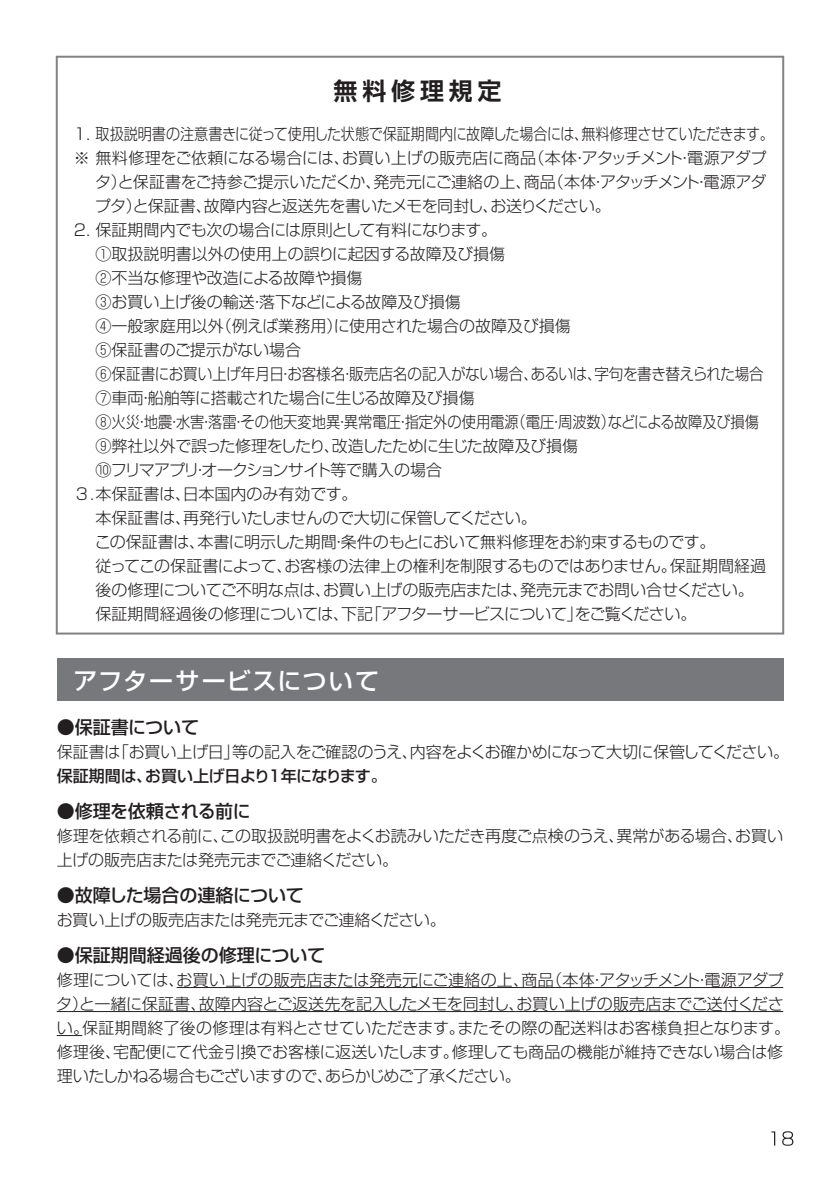
<style>
.page{position:relative;width:840px;height:1191px;background:#fff}
.page>*{position:absolute;margin:0;border:0;box-sizing:border-box;transform-origin:0 0}
.t1{font:500 24px "Shin Go Pr 5";letter-spacing:.06em;color:#fff}
.t2{font:700 24px "Shin Go Pr 5 De";letter-spacing:.2em;color:#231f20}
.t3{font:500 18px "Shin Go Pr 5";letter-spacing:-.005em;color:#231f20}
.t4{font:500 18px "Shin Go Pr 5";letter-spacing:-.03em;color:#231f20}
.t5{font:300 16px/24px "Shin Go Pr 5";letter-spacing:-.015em;color:#231f20}
.t6{font:500 16px "Shin Go Pr 5";letter-spacing:-.02em;color:#231f20}
.s1{font-family:"Koz Go Pr 6 N";font-weight:400}
</style>
<div class="page">
<svg style="left:782px;top:1131px;width:11px;height:14px"></svg>
<div style="left:57px;top:658px;width:725px;height:43px;background:#76787b"></div>
<hr style="left:176px;top:987px;width:606px;height:1px;background:#231f20">
<hr style="left:57px;top:1011px;width:725px;height:1px;background:#231f20">
<svg style="left:57px;top:1035px;width:25px;height:1px"></svg>
<h1 class="t2" style="left:333px;top:72px;width:169px">無料修理規定</h1>
<p class="t5" style="left:74px;top:121px;width:701px">1. 取扱説明書の注意書きに従って使用した状態で保証期間内に故障した場合には、無料修理させていただきます。<span class="s1">※</span> 無料修理をご依頼になる場合には、お買い上げの販売店に商品（本体・アタッチメント・電源アダプ</p>
<p class="t5" style="left:95px;top:169px;width:672px">タ）と保証書をご持参ご提示いただくか、発売元にご連絡の上、商品（本体・アタッチメント・電源アダプタ）と保証書、故障内容と返送先を書いたメモを同封し、お送りください。</p>
<p class="t5" style="left:95px;top:241px;width:669px">①取扱説明書以外の使用上の誤りに起因する故障及び損傷<br>②不当な修理や改造による故障や損傷<br>③お買い上げ後の輸送・落下などによる故障及び損傷<br>④一般家庭用以外（例えば業務用）に使用された場合の故障及び損傷<br>⑤保証書のご提示がない場合<br>⑥保証書にお買い上げ年月日・お客様名・販売店名の記入がない場合、あるいは、字句を書き替えられた場合⑦車両・船舶等に搭載された場合に生じる故障及び損傷<br>⑧火災・地震・水害・落雷・その他天変地異・異常電圧・指定外の使用電源（電圧・周波数）などによる故障及び損傷⑨弊社以外で誤った修理をしたり、改造したために生じた故障及び損傷<br>⑩フリマアプリ・オークションサイト等で購入の場合</p>
<p class="t5" style="left:95px;top:505px;width:672px">本保証書は、再発行いたしませんので大切に保管してください。<br>この保証書は、本書に明示した期間・条件のもとにおいて無料修理をお約束するものです。<br>従ってこの保証書によって、お客様の法律上の権利を制限するものではありません。保証期間経過後の修理についてご不明な点は、お買い上げの販売店または、発売元までお問い合せください。保証期間経過後の修理については、下記「アフターサービスについて」をご覧ください。</p>
<p class="t5" style="left:74px;top:217px;width:424px">2. 保証期間内でも次の場合には原則として有料になります。</p>
<p class="t5" style="left:74px;top:481px;width:285px">３.本保証書は、日本国内のみ有効です。</p>
<h1 class="t1" style="left:73px;top:661px;width:307px">アフターサービスについて</h1>
<p class="t3" style="left:57px;top:712px;width:144px">●保証書について</p>
<p class="t5" style="left:57px;top:738px;width:733px">保証書は「お買い上げ日」等の記入をご確認のうえ、内容をよくお確かめになって大切に保管してください。</p>
<p class="t6" style="left:57px;top:762px;width:331px">保証期間は、お買い上げ日より1年になります。</p>
<p class="t4" style="left:57px;top:796px;width:195px">●修理を依頼される前に</p>
<p class="t5" style="left:57px;top:822px;width:727px">修理を依頼される前に、この取扱説明書をよくお読みいただき再度ご点検のうえ、異常がある場合、お買い上げの販売店または発売元までご連絡ください。</p>
<p class="t3" style="left:57px;top:880px;width:248px">●故障した場合の連絡について</p>
<p class="t5" style="left:57px;top:906px;width:390px">お買い上げの販売店または発売元までご連絡ください。</p>
<p class="t3" style="left:57px;top:940px;width:270px">●保証期間経過後の修理について</p>
<p class="t5" style="left:56px;top:966px;width:735px">修理については、お買い上げの販売店または発売元にご連絡の上、商品（本体・アタッチメント・電源アダプタ）と一緒に保証書、故障内容とご返送先を記入したメモを同封し、お買い上げの販売店までご送付ください。保証期間終了後の修理は有料とさせていただきます。またその際の配送料はお客様負担となります。修理後、宅配便にて代金引換でお客様に返送いたします。修理しても商品の機能が維持できない場合は修理いたしかねる場合もございますので、あらかじめご了承ください。</p>
</div>
